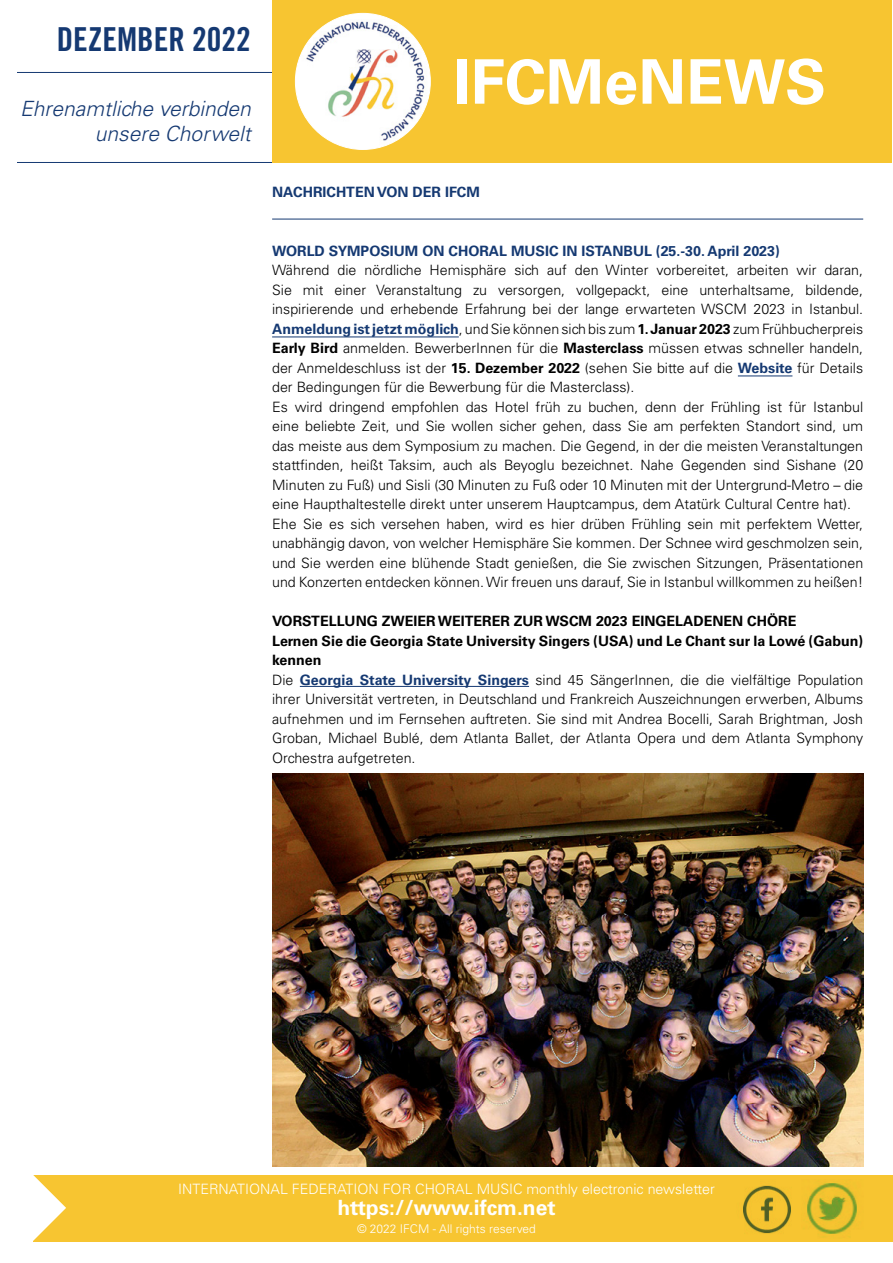
<style>
.page{position:relative;width:893px;height:1263px;background:#fff}
.page>*{position:absolute;margin:0;border:0;box-sizing:border-box;transform-origin:0 0}
.t1{font:700 61.5px "Univers LT Std";color:#fff}
.t2{font:33px "Trade Gothic LT Std Bd Cn 20";color:#153972}
.t3{font:italic 300 21px/25.2px "Univers LT Std";color:#153972;text-align:right}
.t4{font:700 21px "Univers LT Std";color:#fff}
.t5{font:300 14.25px/19.5px "Univers LT Std";color:#000}
.t6{font:700 14.25px "Univers LT Std";color:#153972}
.t7{font:300 14.25px "Univers LT Std";color:#fff}
.t8{font:300 12px "Univers LT Std";color:#fff}
.s1{font-weight:700;color:#153972}
.s2{font-weight:700}
</style>
<div class="page">
<hr style="left:272px;top:219px;width:591px;height:1px;background:#153972">
<hr style="left:272px;top:337px;width:187px;height:1px;background:#153972">
<hr style="left:738px;top:376px;width:54px;height:1px;background:#153972">
<hr style="left:300px;top:686px;width:229px;height:1px;background:#153972">
<hr style="left:17px;top:72px;width:255px;height:1px;background:#153972">
<hr style="left:17px;top:162px;width:255px;height:1px;background:#153972">
<div style="left:33px;top:1176px;width:860px;height:66px;background:#f7c531"></div>
<svg style="left:33px;top:1175px;width:33px;height:66px"></svg>
<div style="left:272px;top:0;width:619px;height:163px;background:#f7c531"></div>
<img style="left:295px;top:13px;width:135px;height:136px">
<img style="left:272px;top:774px;width:591px;height:393px">
<h2 class="t2" style="left:57px;top:19px;width:196px">DEZEMBER 2022</h2>
<h3 class="t3" style="left:20px;top:96px;width:232px">Ehrenamtliche verbinden unsere Chorwelt</h3>
<h1 class="t1" style="left:454px;top:46px;width:374px">IFCMeNEWS</h1>
<p class="t6" style="left:272px;top:184px;width:209px">NACHRICHTEN VON DER IFCM</p>
<p class="t6" style="left:272px;top:243px;width:509px">WORLD SYMPOSIUM ON CHORAL MUSIC IN ISTANBUL (25.-30. April 2023)</p>
<p class="t5" style="left:272px;top:261px;width:593px">Während die nördliche Hemisphäre sich auf den Winter vorbereitet, arbeiten wir daran, Sie mit einer Veranstaltung zu versorgen, vollgepackt, eine unterhaltsame, bildende, inspirierende und erhebende Erfahrung bei der lange erwarteten WSCM 2023 in Istanbul.<br><span class="s1">Anmeldung ist jetzt möglich</span>, und Sie können sich bis zum <span class="s2">1. Januar 2023</span> zum Frühbucherpreis <span class="s2">Early Bird</span> anmelden. BewerberInnen für die <span class="s2">Masterclass</span> müssen etwas schneller handeln, der Anmeldeschluss ist der <span class="s2">15. Dezember 2022</span> (sehen Sie bitte auf die <span class="s1">Website</span> für Details der Bedingungen für die Bewerbung für die Masterclass).<br>Es wird dringend empfohlen das Hotel früh zu buchen, denn der Frühling ist für Istanbul eine beliebte Zeit, und Sie wollen sicher gehen, dass Sie am perfekten Standort sind, um das meiste aus dem Symposium zu machen. Die Gegend, in der die meisten Veranstaltungen stattfinden, heißt Taksim, auch als Beyoglu bezeichnet. Nahe Gegenden sind Sishane (20<br>Minuten zu Fuß) und Sisli (30 Minuten zu Fuß oder 10 Minuten mit der Untergrund-Metro – die eine Haupthaltestelle direkt unter unserem Hauptcampus, dem Atatürk Cultural Centre hat).<br>Ehe Sie es sich versehen haben, wird es hier drüben Frühling sein mit perfektem Wetter, unabhängig davon, von welcher Hemisphäre Sie kommen. Der Schnee wird geschmolzen sein, und Sie werden eine blühende Stadt genießen, die Sie zwischen Sitzungen, Präsentationen und Konzerten entdecken können. Wir freuen uns darauf, Sie in Istanbul willkommen zu heißen!</p>
<p class="t5" style="left:272px;top:612px;width:593px"><span class="s2">VORSTELLUNG ZWEIER WEITERER ZUR WSCM 2023 EINGELADENEN CHÖRE<br>Lernen Sie die Georgia State University Singers (USA) und Le Chant sur la Lowé (Gabun) kennen<br></span>Die <span class="s1">Georgia State University Singers</span> sind 45 SängerInnen, die die vielfältige Population ihrer Universität vertreten, in Deutschland und Frankreich Auszeichnungen erwerben, Albums aufnehmen und im Fernsehen auftreten. Sie sind mit Andrea Bocelli, Sarah Brightman, Josh Groban, Michael Bublé, dem Atlanta Ballet, der Atlanta Opera und dem Atlanta Symphony Orchestra aufgetreten.</p>
<p class="t7" style="left:178px;top:1180px;width:538px">INTERNATIONAL FEDERATION FOR CHORAL MUSIC monthly electronic newsletter</p>
<h3 class="t4" style="left:337px;top:1195px;width:220px">https://www.ifcm.net</h3>
<p class="t8" style="left:357px;top:1221px;width:180px">© 2022 IFCM - All rights reserved</p>
</div>
